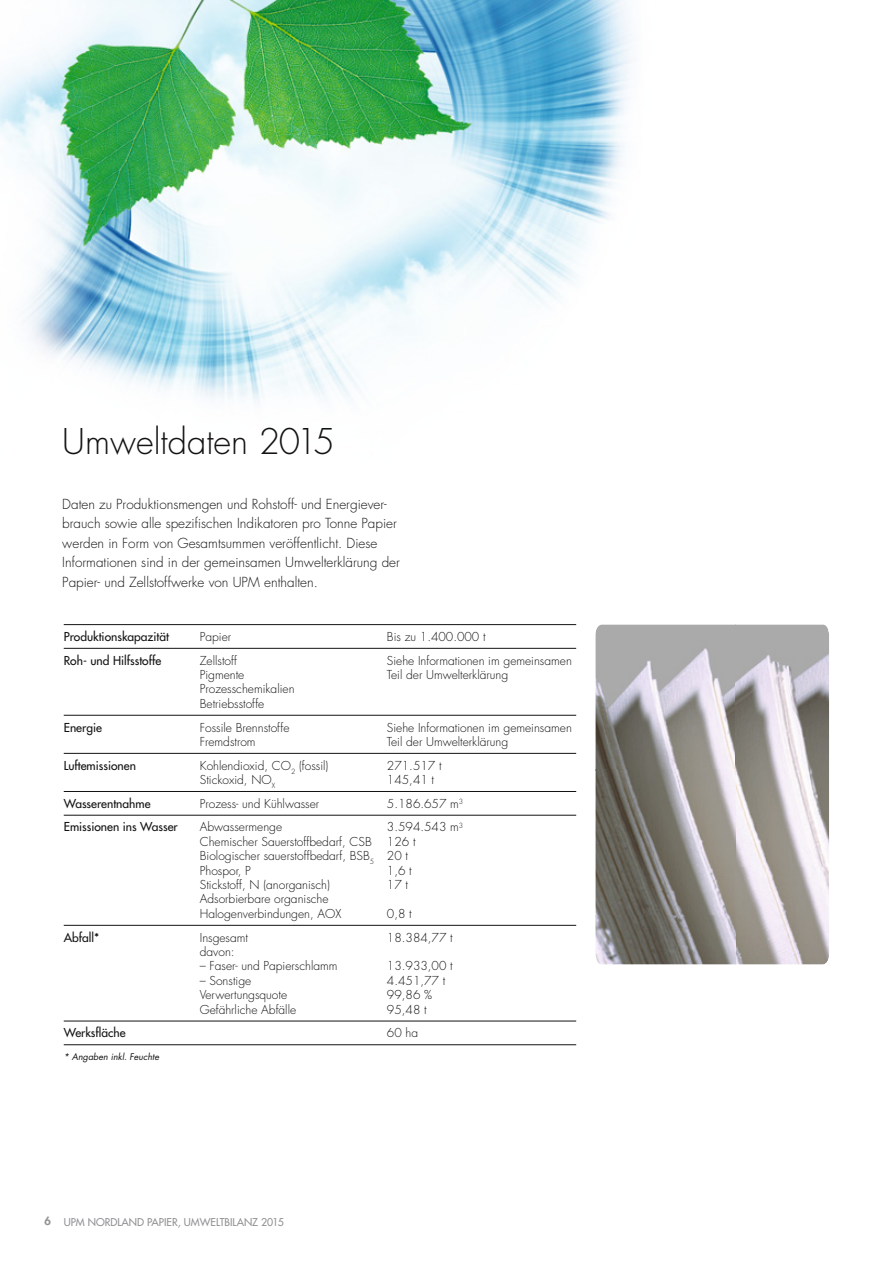
<style>
.page{position:relative;width:893px;height:1263px;background:#fff}
.page>*{position:absolute;margin:0;border:0;box-sizing:border-box;transform-origin:0 0}
.t1{font:300 34.5px "Futura Std";color:#141314}
.t2{font:300 13.5px/19.5px "Futura Std";color:#141314}
.t3{font:300 12px/14.4px "Futura Std";color:#141314}
.t4{font:500 12px "Futura Std";color:#141314}
.t5{font:800 11.25px "Futura Std";color:#919294}
.t6{font:500 10.5px "Futura Std";color:#919294}
.t7{font:italic 9px "Futura";color:#141314}
</style>
<div class="page">
<img style="left:1px;top:0;width:631px;height:404px">
<hr style="left:64px;top:624px;width:512px;height:1px;background:#141314">
<hr style="left:64px;top:648px;width:512px;height:1px;background:#141314">
<hr style="left:64px;top:715px;width:512px;height:1px;background:#141314">
<hr style="left:64px;top:753px;width:512px;height:1px;background:#141314">
<hr style="left:64px;top:791px;width:512px;height:1px;background:#141314">
<hr style="left:64px;top:815px;width:512px;height:1px;background:#141314">
<hr style="left:64px;top:925px;width:512px;height:1px;background:#141314">
<hr style="left:64px;top:1021px;width:512px;height:1px;background:#141314">
<hr style="left:64px;top:1045px;width:512px;height:1px;background:#141314">
<img style="left:595px;top:624px;width:234px;height:341px">
<h1 class="t1" style="left:62px;top:425px;width:274px">Umweltdaten 2015</h1>
<p class="t2" style="left:62px;top:495px;width:339px">Daten zu Produktionsmengen und Rohstoff- und Energiever&shy;brauch sowie alle spezifischen Indikatoren pro Tonne Papier werden in Form von Gesamtsummen veröffentlicht. Diese Informationen sind in der gemeinsamen Umwelterklärung der Papier- und Zellstoffwerke von UPM enthalten.</p>
<p class="t4" style="left:64px;top:630px;width:107px">Produktionskapazität</p>
<p class="t3" style="left:200px;top:630px;width:33px">Papier</p>
<p class="t3" style="left:387px;top:630px;width:100px">Bis zu 1.400.000 t</p>
<p class="t4" style="left:64px;top:654px;width:99px">Roh- und Hilfsstoffe</p>
<p class="t3" style="left:200px;top:654px;width:96px">Zellstoff<br>Pigmente<br>Prozesschemikalien<br>Betriebsstoffe</p>
<p class="t3" style="left:387px;top:654px;width:186px">Siehe Informationen im gemeinsamen<br>Teil der Umwelterklärung</p>
<p class="t4" style="left:64px;top:721px;width:40px">Energie</p>
<p class="t3" style="left:200px;top:721px;width:91px">Fossile Brennstoffe<br>Fremdstrom</p>
<p class="t3" style="left:387px;top:721px;width:186px">Siehe Informationen im gemeinsamen<br>Teil der Umwelterklärung</p>
<p class="t4" style="left:64px;top:759px;width:74px">Luftemissionen</p>
<p class="t3" style="left:200px;top:759px;width:130px">Kohlendioxid, CO<sub>2</sub> (fossil)<br>Stickoxid, NO<sub>X</sub></p>
<p class="t3" style="left:387px;top:759px;width:56px">271.517 t<br>145,41 t</p>
<p class="t4" style="left:64px;top:797px;width:88px">Wasserentnahme</p>
<p class="t3" style="left:200px;top:797px;width:121px">Prozess- und Kühlwasser</p>
<p class="t3" style="left:387px;top:797px;width:78px">5.186.657 m<sup>3</sup></p>
<p class="t4" style="left:64px;top:821px;width:116px">Emissionen ins Wasser</p>
<p class="t3" style="left:200px;top:821px;width:176px">Abwassermenge<br>Chemischer Sauerstoffbedarf, CSB<br>Biologischer sauerstoffbedarf, BSB<sub>5<br></sub>Phospor, P<br>Stickstoff, N (anorganisch)<br>Adsorbierbare organische<br>Halogenverbindungen, AOX</p>
<p class="t3" style="left:387px;top:821px;width:78px">3.594.543 m<sup>3<br></sup>126 t<br>20 t<br>1,6 t<br>17 t</p>
<p class="t3" style="left:387px;top:907px;width:26px">0,8 t</p>
<p class="t4" style="left:64px;top:931px;width:37px">Abfall*</p>
<p class="t3" style="left:200px;top:931px;width:50px">Insgesamt davon:</p>
<p class="t3" style="left:200px;top:960px;width:139px">– Faser- und Papierschlamm</p>
<p class="t3" style="left:200px;top:974px;width:98px">– Sonstige<br>Verwertungsquote<br>Gefährliche Abfälle</p>
<p class="t3" style="left:387px;top:931px;width:67px">18.384,77 t</p>
<p class="t3" style="left:387px;top:960px;width:67px">13.933,00 t<br>4.451,77 t<br>99,86 %<br>95,48 t</p>
<p class="t4" style="left:64px;top:1027px;width:63px">Werksfläche</p>
<p class="t3" style="left:387px;top:1027px;width:33px">60 ha</p>
<p class="t7" style="left:64px;top:1052px;width:97px">* Angaben inkl. Feuchte</p>
<p class="t5" style="left:44px;top:1216px;width:8px">6</p>
<p class="t6" style="left:64px;top:1217px;width:221px">UPM NORDLAND PAPIER, UMWELTBILANZ 2015</p>
</div>
